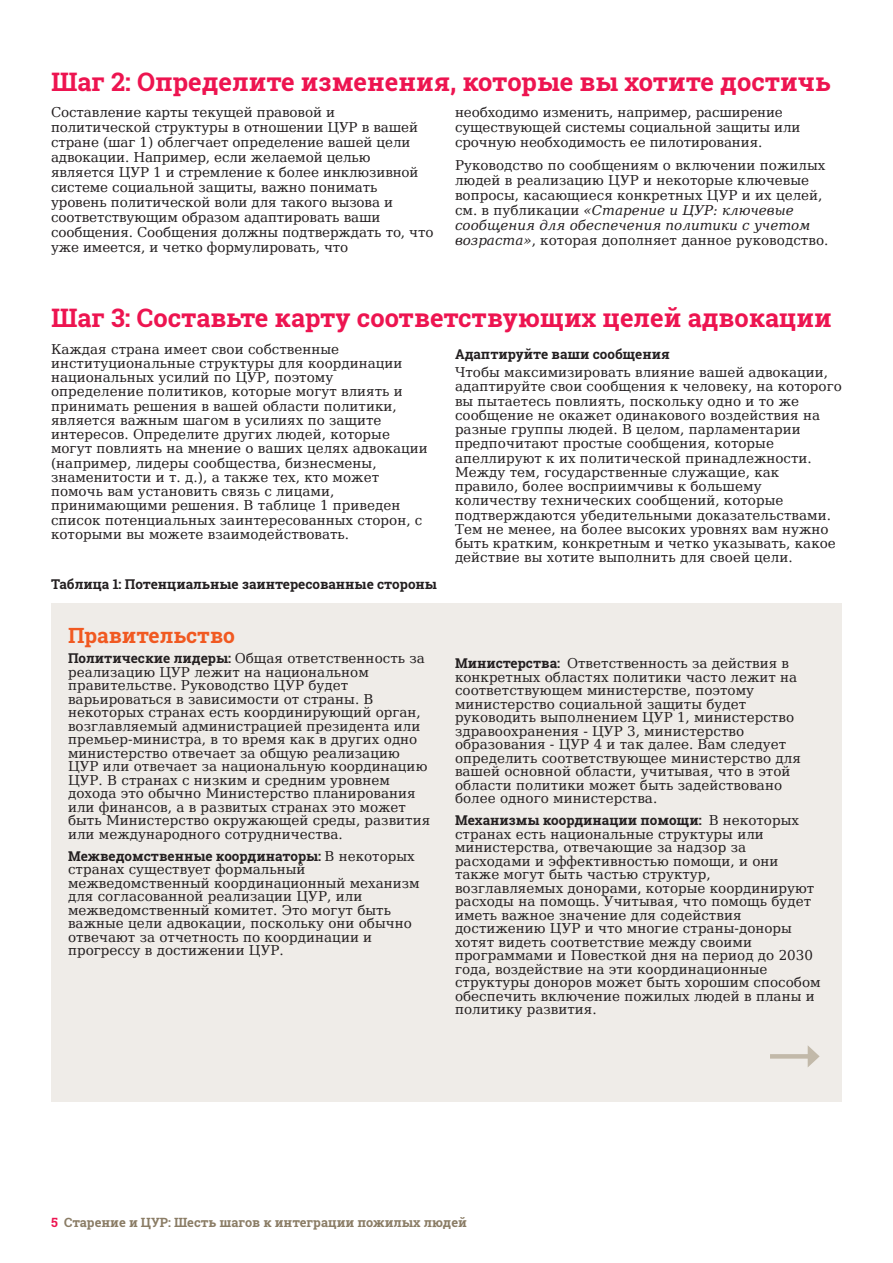
<style>
.page{position:relative;width:893px;height:1263px;background:#fff}
.page>*{position:absolute;margin:0;border:0;box-sizing:border-box;transform-origin:0 0}
.Steps_titles{font:700 25.5px "Roboto Slab";color:#ed1450}
.t1{font:700 21px "Roboto Slab";color:#f15921}
.Text{font:13.5px/13.5px "DejaVu Serif";color:#231f20}
.Subhead_4{font:700 13.5px "Roboto Slab";color:#231f20}
.t2{font:700 12.75px "Roboto Slab";color:#8a7c65}
.s1{font-style:italic}
.s2{font-family:"Roboto Slab";font-weight:700}
.s3{font-family:"DejaVu Serif";font-weight:400}
.s4{color:#ed1450}
</style>
<div class="page">
<div style="left:51px;top:603px;width:791px;height:498px;background:#efece8"></div>
<hr style="left:770px;top:1054px;width:42px;height:4px;background:#c2b9a9">
<svg style="left:808px;top:1046px;width:12px;height:21px"></svg>
<p class="Steps_titles" style="left:51px;top:64px;width:781px">Шаг 2: Определите изменения, которые вы хотите достичь</p>
<p class="Text" style="left:51px;top:103px;width:384px;line-height:15px">Составление карты текущей правовой и политической структуры в отношении ЦУР в вашей стране (шаг 1) облегчает определение вашей цели адвокации. Например, если желаемой целью является ЦУР 1 и стремление к более инклюзивной системе социальной защиты, важно понимать уровень политической воли для такого вызова и соответствующим образом адаптировать ваши сообщения. Сообщения должны подтверждать то, что уже имеется, и четко формулировать, что</p>
<p class="Text" style="left:455px;top:103px;width:347px;line-height:15px">необходимо изменить, например, расширение существующей системы социальной защиты или срочную необходимость ее пилотирования.</p>
<p class="Text" style="left:455px;top:157px;width:375px;line-height:15px">Руководство по сообщениям о включении пожилых людей в реализацию ЦУР и некоторые ключевые вопросы, касающиеся конкретных ЦУР и их целей, см. в публикации <span class="s1">«Старение и ЦУР: ключевые сообщения для обеспечения политики с учетом возраста»</span>, которая дополняет данное руководство.</p>
<p class="Steps_titles" style="left:51px;top:300px;width:782px">Шаг 3: Составьте карту соответствующих целей адвокации</p>
<p class="Text" style="left:51px;top:340px;width:378px;line-height:14.2px">Каждая страна имеет свои собственные институциональные структуры для координации национальных усилий по ЦУР, поэтому определение политиков, которые могут влиять и принимать решения в вашей области политики, является важным шагом в усилиях по защите интересов. Определите других людей, которые могут повлиять на мнение о ваших целях адвокации (например, лидеры сообщества, бизнесмены, знаменитости и т. д.), а также тех, кто может помочь вам установить связь с лицами, принимающими решения. В таблице 1 приведен список потенциальных заинтересованных сторон, с которыми вы можете взаимодействовать.</p>
<p class="Subhead_4" style="left:51px;top:574px;width:387px">Таблица 1: Потенциальные заинтересованные стороны</p>
<h2 class="t1" style="left:68px;top:621px;width:168px">Правительство</h2>
<p class="Text" style="left:68px;top:650px;width:364px"><span class="s2">Политические лидеры:</span> Общая ответственность за реализацию ЦУР лежит на национальном правительстве. Руководство ЦУР будет варьироваться в зависимости от страны. В некоторых странах есть координирующий орган, возглавляемый администрацией президента или премьер-министра, в то время как в других одно министерство отвечает за общую реализацию ЦУР или отвечает за национальную координацию ЦУР. В странах с низким и средним уровнем дохода это обычно Министерство планирования или финансов, а в развитых странах это может быть Министерство окружающей среды, развития или международного сотрудничества.</p>
<p class="Subhead_4" style="left:68px;top:847px;width:348px">Межведомственные координаторы: <span class="s3">В некоторых</span></p>
<p class="Text" style="left:68px;top:861px;width:353px">странах существует формальный межведомственный координационный механизм для согласованной реализации ЦУР, или межведомственный комитет. Это могут быть важные цели адвокации, поскольку они обычно отвечают за отчетность по координации и прогрессу в достижении ЦУР.</p>
<p class="Subhead_4" style="left:455px;top:344px;width:216px">Адаптируйте ваши сообщения</p>
<p class="Text" style="left:455px;top:364px;width:388px;line-height:14.2px">Чтобы максимизировать влияние вашей адвокации, адаптируйте свои сообщения к человеку, на которого вы пытаетесь повлиять, поскольку одно и то же сообщение не окажет одинакового воздействия на разные группы людей. В целом, парламентарии предпочитают простые сообщения, которые апеллируют к их политической принадлежности.<br>Между тем, государственные служащие, как правило, более восприимчивы к большему количеству технических сообщений, которые подтверждаются убедительными доказательствами.<br>Тем не менее, на более высоких уровнях вам нужно быть кратким, конкретным и четко указывать, какое действие вы хотите выполнить для своей цели.</p>
<p class="Text" style="left:455px;top:655px;width:347px"><span class="s2">Министерства:</span> Ответственность за действия в конкретных областях политики часто лежит на соответствующем министерстве, поэтому министерство социальной защиты будет руководить выполнением ЦУР 1, министерство здравоохранения - ЦУР 3, министерство образования - ЦУР 4 и так далее. Вам следует определить соответствующее министерство для вашей основной области, учитывая, что в этой области политики может быть задействовано более одного министерства.</p>
<p class="Subhead_4" style="left:455px;top:811px;width:346px">Механизмы координации помощи: <span class="s3">В некоторых</span></p>
<p class="Text" style="left:455px;top:826px;width:367px">странах есть национальные структуры или министерства, отвечающие за надзор за расходами и эффективностью помощи, и они также могут быть частью структур, возглавляемых донорами, которые координируют расходы на помощь. Учитывая, что помощь будет иметь важное значение для содействия достижению ЦУР и что многие страны-доноры хотят видеть соответствие между своими программами и Повесткой дня на период до 2030 года, воздействие на эти координационные структуры доноров может быть хорошим способом обеспечить включение пожилых людей в планы и политику развития.</p>
<p class="t2" style="left:51px;top:1213px;width:417px"><span class="s4">5</span> Старение и ЦУР: Шесть шагов к интеграции пожилых людей</p>
</div>
